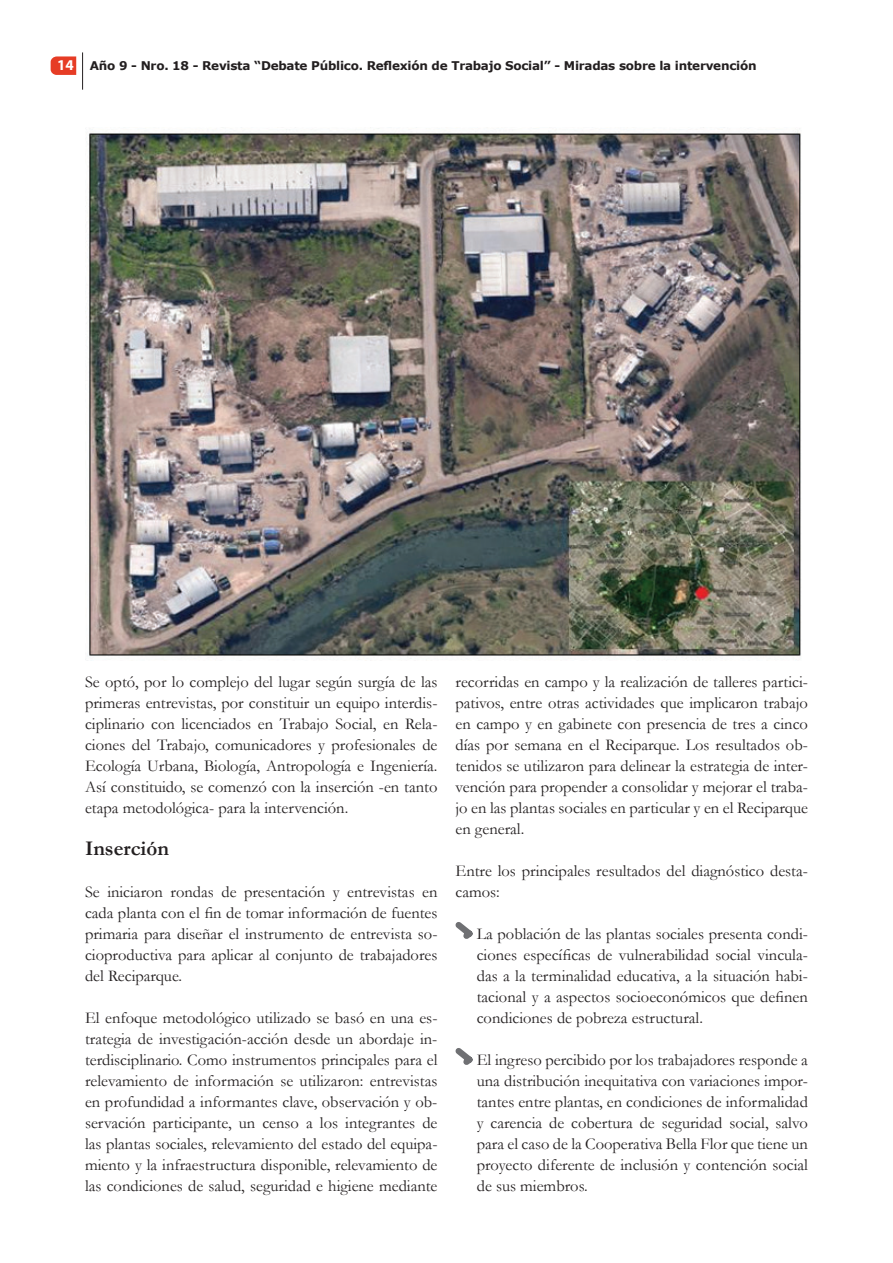
<style>
.page{position:relative;width:893px;height:1263px;background:#fff}
.page>*{position:absolute;margin:0;border:0;box-sizing:border-box;transform-origin:0 0}
.t1{font:700 21px "Garamond";color:#231f20}
.t2{font:16.5px/21px "Garamond";color:#231f20;text-align:justify}
.t3{font:700 12px "Verdana";letter-spacing:-.02em;color:#231f20}
.s1{font-family:"Myriad Pro";font-size:15px;color:#fff}
</style>
<div class="page">
<svg style="left:51px;top:56px;width:25px;height:19px"></svg>
<hr style="left:82px;top:52px;width:1px;height:38px;background:#231f20">
<svg style="left:455px;top:922px;width:18px;height:17px"></svg>
<svg style="left:455px;top:1048px;width:18px;height:17px"></svg>
<img style="left:85px;top:128px;width:716px;height:532px">
<p class="t3" style="left:57px;top:57px;width:701px"><span class="s1">14</span> Año 9 - Nro. 18 - Revista “Debate Público. Reflexión de Trabajo Social” - Miradas sobre la intervención</p>
<p class="t2" style="left:85px;top:671px;width:354px">Se optó, por lo complejo del lugar según surgía de las primeras entrevistas, por constituir un equipo interdis&shy;ciplinario con licenciados en Trabajo Social, en Rela&shy;ciones del Trabajo, comunicadores y profesionales de Ecología Urbana, Biología, Antropología e Ingeniería.<br>Así constituido, se comenzó con la inserción -en tanto etapa metodológica- para la intervención.</p>
<p class="t1" style="left:85px;top:834px;width:86px">Inserción</p>
<p class="t2" style="left:85px;top:881px;width:354px">Se iniciaron rondas de presentación y entrevistas en cada planta con el fin de tomar información de fuentes primaria para diseñar el instrumento de entrevista so&shy;cioproductiva para aplicar al conjunto de trabajadores del Reciparque.</p>
<p class="t2" style="left:85px;top:1007px;width:354px">El enfoque metodológico utilizado se basó en una es&shy;trategia de investigación-acción desde un abordaje in&shy;terdisciplinario. Como instrumentos principales para el relevamiento de información se utilizaron: entrevistas en profundidad a informantes clave, observación y ob&shy;servación participante, un censo a los integrantes de las plantas sociales, relevamiento del estado del equipa&shy;miento y la infraestructura disponible, relevamiento de las condiciones de salud, seguridad e higiene mediante</p>
<p class="t2" style="left:455px;top:671px;width:354px">recorridas en campo y la realización de talleres partici&shy;pativos, entre otras actividades que implicaron trabajo en campo y en gabinete con presencia de tres a cinco días por semana en el Reciparque. Los resultados ob&shy;tenidos se utilizaron para delinear la estrategia de inter&shy;vención para propender a consolidar y mejorar el traba&shy;jo en las plantas sociales en particular y en el Reciparque en general.</p>
<p class="t2" style="left:455px;top:860px;width:354px">Entre los principales resultados del diagnóstico desta&shy;camos:</p>
<p class="t2" style="left:477px;top:923px;width:333px">La población de las plantas sociales presenta condi&shy;ciones específicas de vulnerabilidad social vincula&shy;das a la terminalidad educativa, a la situación habi&shy;tacional y a aspectos socioeconómicos que definen condiciones de pobreza estructural.</p>
<p class="t2" style="left:477px;top:1049px;width:333px">El ingreso percibido por los trabajadores responde a una distribución inequitativa con variaciones impor&shy;tantes entre plantas, en condiciones de informalidad y carencia de cobertura de seguridad social, salvo para el caso de la Cooperativa Bella Flor que tiene un proyecto diferente de inclusión y contención social de sus miembros.</p>
</div>
